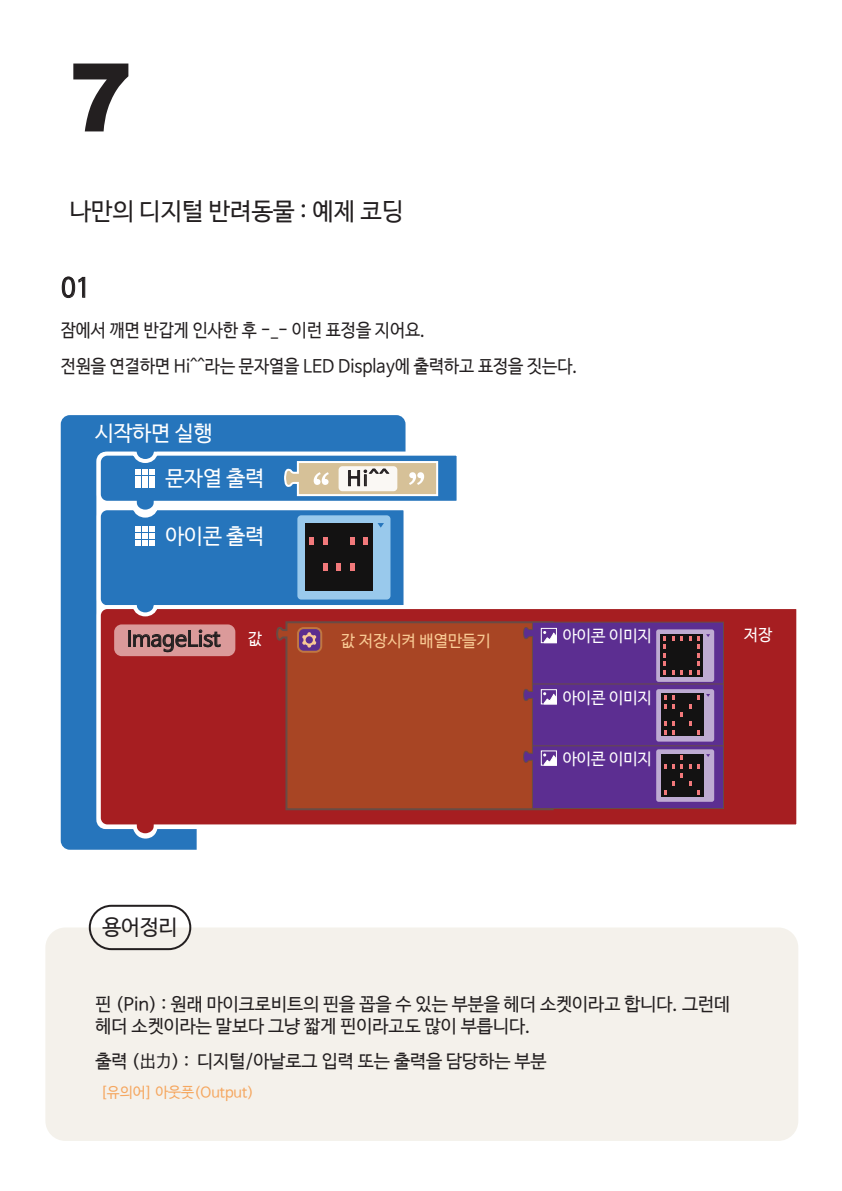
<style>
.page{position:relative;width:842px;height:1191px;background:#fff}
.page>*{position:absolute;margin:0;border:0;box-sizing:border-box;transform-origin:0 0}
.t1{font:900 94.8px "Arial";color:#231f20}
.t2{font:26.2px "Nanum Barun Gothic";color:#231f20;scale:.96 1}
.t3{font:24px "Nanum Barun Gothic";color:#231f20}
.t4{font:21px "Nanum Barun Gothic";color:#fff}
.t5{font:21px "Nanum Barun Gothic";color:#231f20}
.t6{font:20px "Nanum Barun Gothic";color:#231f20}
.t7{font:18px/21.6px "Nanum Barun Gothic";color:#231f20}
.t8{font:18px/36px "Nanum Barun Gothic";color:#231f20;scale:.94 1}
.t9{font:16px "Nanum Barun Gothic";color:#fff}
.t10{font:16px "Nanum Barun Gothic";color:#f9ca94}
.t11{font:14.4px "Nanum Barun Gothic";color:#f5a760}
</style>
<div class="page">
<div style="left:45px;top:927px;width:753px;height:214px;background:#f4f1eb;border-radius:20px"></div>
<svg style="left:61px;top:415px;width:344px;height:434px;background:#367fc1"></svg>
<svg style="left:95px;top:609px;width:702px;height:230px;background:#b14145"></svg>
<svg style="left:95px;top:449px;width:368px;height:171px"></svg>
<svg style="left:62px;top:276px;width:24px;height:22px"></svg>
<div style="left:89px;top:904px;width:102px;height:46px;border:2px solid #231f20;border-radius:22px"></div>
<svg style="left:275px;top:620px;width:280px;height:191px;background:#a54324"></svg>
<div style="left:114px;top:624px;width:121px;height:32px;background:#db9a9a;border-radius:8px"></div>
<div style="left:298px;top:628px;width:23px;height:24px;background:#5c2e8f;border-radius:6px"></div>
<div style="left:297px;top:627px;width:25px;height:26px;border:2px solid #c07742;border-radius:6px"></div>
<div style="left:128px;top:630px;width:3px;height:17px;border:1px solid #231f20"></div>
<svg style="left:133px;top:629px;width:88px;height:24px"></svg>
<svg style="left:302px;top:632px;width:14px;height:16px"></svg>
<svg style="left:522px;top:621px;width:202px;height:188px;background:#633b7f"></svg>
<h1 class="t1" style="left:69px;top:29px;width:65px">7</h1>
<h3 class="t3" style="left:70px;top:199px;width:335px">나만의 디지털 반려동물 : 예제 코딩</h3>
<h2 class="t2" style="left:61px;top:274px;width:32px">01</h2>
<p class="t8" style="left:61px;top:313px;width:551px">잠에서 깨면 반갑게 인사한 후 -_- 이런 표정을 지어요.<br>전원을 연결하면 Hi^^라는 문자열을 LED Display에 출력하고 표정을 짓는다.</p>
<p class="t4" style="left:95px;top:423px;width:119px">시작하면 실행</p>
<p class="t4" style="left:165px;top:467px;width:100px">문자열 출력</p>
<p class="t4" style="left:165px;top:525px;width:100px">아이콘 출력</p>
<p class="t6" style="left:347px;top:468px;width:43px">Hi^^</p>
<p class="t5" style="left:127px;top:628px;width:95px">ImageList</p>
<p class="t9" style="left:248px;top:630px;width:16px">값</p>
<p class="t10" style="left:341px;top:632px;width:151px">값 저장시켜 배열만들기</p>
<p class="t9" style="left:563px;top:627px;width:91px">아이콘 이미지</p>
<p class="t9" style="left:744px;top:626px;width:30px">저장</p>
<p class="t9" style="left:563px;top:689px;width:91px">아이콘 이미지</p>
<p class="t5" style="left:102px;top:916px;width:77px">용어정리</p>
<p class="t9" style="left:563px;top:750px;width:91px">아이콘 이미지</p>
<p class="t7" style="left:95px;top:994px;width:636px">핀 (Pin) : 원래 마이크로비트의 핀을 꼽을 수 있는 부분을 헤더 소켓이라고 합니다. 그런데 헤더 소켓이라는 말보다 그냥 짧게 핀이라고도 많이 부릅니다.</p>
<p class="t7" style="left:95px;top:1051px;width:453px">출력 (出力) : 디지털/아날로그 입력 또는 출력을 담당하는 부분</p>
<p class="t11" style="left:101px;top:1085px;width:155px">[유의어] 아웃풋(Output)</p>
</div>
